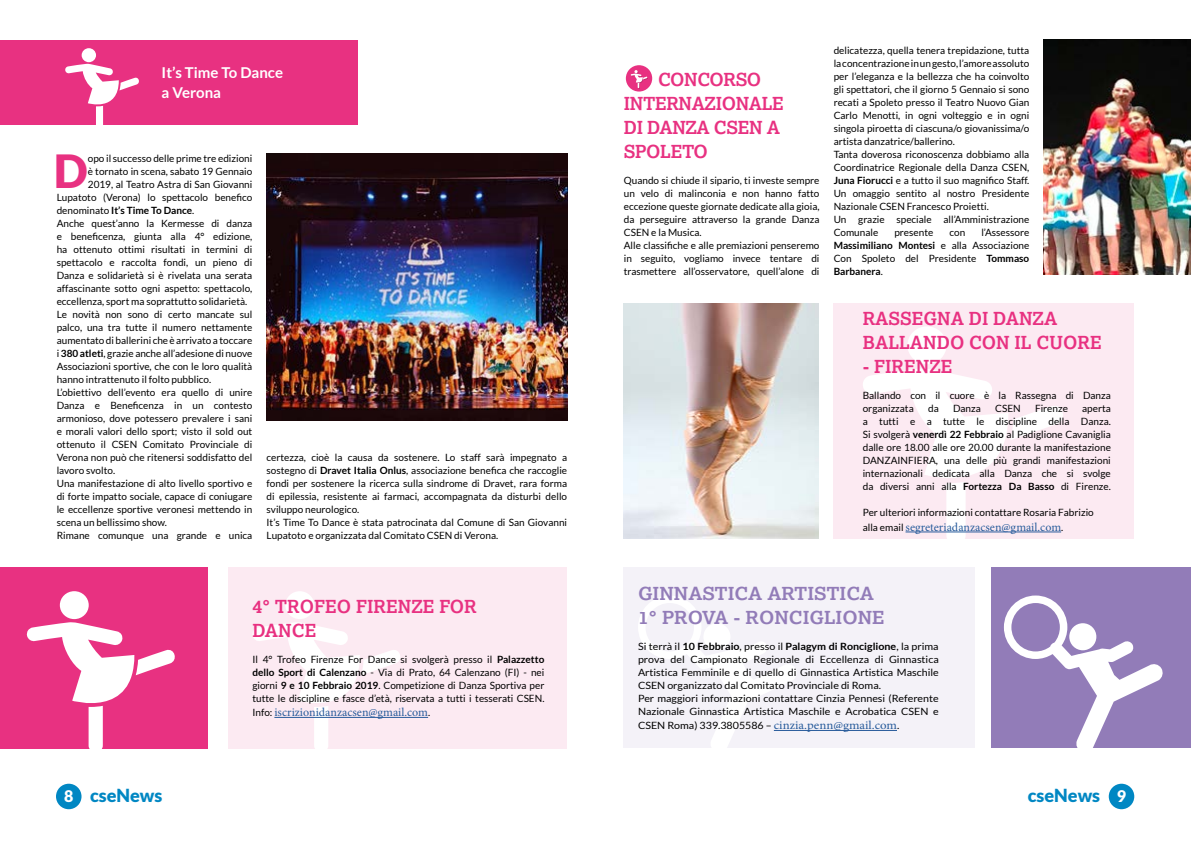
<style>
.page{position:relative;width:1191px;height:842px;background:#fff}
.page>*{position:absolute;margin:0;border:0;box-sizing:border-box;transform-origin:0 0}
.t1{font:900 45.7px "Lato";color:#e83181}
.t2{font:700 18px/24px "Lexia Da Ma";color:#e83181}
.t3{font:700 18px/24px "Lexia Da Ma";letter-spacing:-.02em;color:#e83181}
.t4{font:700 18px/24px "Lexia Da Ma";color:#927cb8;scale:1.07 1}
.t5{font:900 18px "Lato";color:#0087c3}
.t6{font:700 15px/20px "Lato";color:#fff}
.t7{font:12px "Minion Pro";color:#275b9b}
.t8{font:10px/13px "Lato";color:#000}
.t9{font:10px/13px "Lato";color:#000;scale:1.07 1}
.t10{font:700 10px "Lato";color:#000}
.s1{font-weight:400}
.s2{font-weight:700}
.s3{font-family:"Lato";font-size:10px;color:#000}
.s4{font-family:"Minion Pro";font-size:12px;color:#275b9b}
.s5{font-size:16px;color:#fff}
</style>
<div class="page">
<div style="left:0;top:40px;width:357px;height:84px;background:#e83181"></div>
<img style="left:266px;top:154px;width:301px;height:267px">
<div style="left:833px;top:303px;width:301px;height:236px;background:#fceaf2"></div>
<svg style="left:65px;top:64px;width:76px;height:61px"></svg>
<div style="left:82px;top:48px;width:14px;height:14px;background:#fff;border-radius:50%"></div>
<svg style="left:863px;top:368px;width:200px;height:171px"></svg>
<div style="left:907px;top:326px;width:39px;height:38px;background:#fff;border-radius:50%"></div>
<div style="left:624px;top:64px;width:30px;height:30px;border:2px solid #fff;border-radius:50%"></div>
<svg style="left:625px;top:64px;width:28px;height:29px"></svg>
<div style="left:624px;top:63px;width:30px;height:31px;border:2px solid #fff;border-radius:50%"></div>
<svg style="left:630px;top:70px;width:18px;height:19px"></svg>
<img style="left:1043px;top:40px;width:148px;height:235px">
<div style="left:228px;top:567px;width:339px;height:181px;background:#fceaf2"></div>
<svg style="left:252px;top:622px;width:152px;height:127px"></svg>
<div style="left:285px;top:591px;width:29px;height:28px;background:#fff;border-radius:50%"></div>
<div style="left:0;top:567px;width:207px;height:181px;background:#e83181"></div>
<svg style="left:27px;top:622px;width:151px;height:127px"></svg>
<div style="left:60px;top:591px;width:29px;height:28px;background:#fff;border-radius:50%"></div>
<hr style="left:274px;top:717px;width:154px;height:1px;background:#275b9b">
<div style="left:991px;top:567px;width:200px;height:181px;background:#927cb8"></div>
<div style="left:624px;top:567px;width:351px;height:181px;background:#f4f2f8"></div>
<svg style="left:1004px;top:595px;width:159px;height:153px"></svg>
<div style="left:1069px;top:623px;width:27px;height:27px;background:#fff;border-radius:50%"></div>
<svg style="left:638px;top:596px;width:158px;height:152px"></svg>
<div style="left:703px;top:623px;width:27px;height:27px;background:#fff;border-radius:50%"></div>
<hr style="left:774px;top:730px;width:123px;height:1px;background:#275b9b">
<hr style="left:905px;top:532px;width:156px;height:1px;background:#275b9b">
<img style="left:624px;top:303px;width:194px;height:236px">
<div style="left:56px;top:784px;width:25px;height:25px;background:#0087c3;border-radius:50%"></div>
<div style="left:1108px;top:784px;width:26px;height:25px;background:#0087c3;border-radius:50%"></div>
<h3 class="t6" style="left:162px;top:62px;width:123px">It’s Time To Dance a Verona</h3>
<h1 class="t1" style="left:54px;top:144px;width:35px">D</h1>
<p class="t8" style="left:88px;top:152px;width:166px">opo il successo delle prime tre edizioni</p>
<p class="t8" style="left:88px;top:165px;width:166px">è tornato in scena, sabato 19 Gennaio</p>
<p class="t8" style="left:88px;top:178px;width:166px">2019, al Teatro Astra di San Giovanni</p>
<p class="t8" style="left:57px;top:191px;width:197px">Lupatoto (Verona) lo spettacolo benefico</p>
<p class="t10" style="left:57px;top:204px;width:139px"><span class="s1">denominato</span> It’s Time To Dance<span class="s1">.</span></p>
<p class="t8" style="left:57px;top:217px;width:197px">Anche quest’anno la Kermesse di danza</p>
<p class="t8" style="left:57px;top:230px;width:197px">e beneficenza, giunta alla 4° edizione,</p>
<p class="t8" style="left:57px;top:243px;width:197px">ha ottenuto ottimi risultati in termini di</p>
<p class="t8" style="left:57px;top:256px;width:197px">spettacolo e raccolta fondi, un pieno di</p>
<p class="t8" style="left:57px;top:269px;width:197px">Danza e solidarietà si è rivelata una serata</p>
<p class="t8" style="left:57px;top:282px;width:197px">affascinante sotto ogni aspetto: spettacolo,</p>
<p class="t8" style="left:57px;top:295px;width:192px">eccellenza, sport ma soprattutto solidarietà.</p>
<p class="t8" style="left:57px;top:308px;width:197px">Le novità non sono di certo mancate sul</p>
<p class="t8" style="left:57px;top:321px;width:197px">palco, una tra tutte il numero nettamente</p>
<p class="t8" style="left:57px;top:334px;width:197px">aumentato di ballerini che è arrivato a toccare</p>
<p class="t8" style="left:57px;top:347px;width:197px">i <span class="s2">380 atleti</span>, grazie anche all’adesione di nuove</p>
<p class="t8" style="left:57px;top:360px;width:197px">Associazioni sportive, che con le loro qualità</p>
<p class="t8" style="left:57px;top:373px;width:156px">hanno intrattenuto il folto pubblico.</p>
<p class="t8" style="left:57px;top:386px;width:197px">L’obiettivo dell’evento era quello di unire</p>
<p class="t8" style="left:57px;top:399px;width:197px">Danza e Beneficenza in un contesto</p>
<p class="t8" style="left:57px;top:412px;width:197px">armonioso, dove potessero prevalere i sani</p>
<p class="t8" style="left:57px;top:425px;width:197px">e morali valori dello sport; visto il sold out</p>
<p class="t8" style="left:57px;top:438px;width:197px">ottenuto il CSEN Comitato Provinciale di</p>
<p class="t8" style="left:57px;top:451px;width:197px">Verona non può che ritenersi soddisfatto del</p>
<p class="t8" style="left:57px;top:464px;width:60px">lavoro svolto.</p>
<p class="t8" style="left:57px;top:477px;width:197px">Una manifestazione di alto livello sportivo e</p>
<p class="t8" style="left:57px;top:490px;width:197px">di forte impatto sociale, capace di coniugare</p>
<p class="t8" style="left:57px;top:503px;width:197px">le eccellenze sportive veronesi mettendo in</p>
<p class="t8" style="left:57px;top:516px;width:112px">scena un bellissimo show.</p>
<p class="t8" style="left:57px;top:529px;width:197px">Rimane comunque una grande e unica</p>
<p class="t8" style="left:266px;top:451px;width:302px">certezza, cioè la causa da sostenere. Lo staff sarà impegnato a sostegno di <span class="s2">Dravet Italia Onlus</span>, associazione benefica che raccoglie fondi per sostenere la ricerca sulla sindrome di Dravet, rara forma di epilessia, resistente ai farmaci, accompagnata da disturbi dello sviluppo neurologico.<br>It’s Time To Dance è stata patrocinata dal Comune di San Giovanni Lupatoto e organizzata dal Comitato CSEN di Verona.</p>
<h2 class="t2" style="left:252px;top:594px;width:226px">4° TROFEO FIRENZE FOR<br>DANCE</h2>
<p class="t8" style="left:252px;top:653px;width:293px;text-align:justify">Il 4° Trofeo Firenze For Dance si svolgerà presso il <span class="s2">Palazzetto dello Sport di Calenzano</span> - Via di Prato, 64 Calenzano (FI) - nei giorni <span class="s2">9 e 10 Febbraio 2019</span>. Competizione di Danza Sportiva per tutte le discipline e fasce d’età, riservata a tutti i tesserati CSEN.</p>
<p class="t7" style="left:252px;top:704px;width:179px"><span class="s3">Info:</span> iscrizionidanzacsen@gmail.com<span class="s3">.</span></p>
<h2 class="t3" style="left:624px;top:68px;width:161px;text-indent:34px">CONCORSO<br>INTERNAZIONALE<br>DI DANZA CSEN A<br>SPOLETO</h2>
<p class="t8" style="left:624px;top:174px;width:197px">Quando si chiude il sipario, ti investe sempre un velo di malinconia e non hanno fatto eccezione queste giornate dedicate alla gioia, da perseguire attraverso la grande Danza CSEN e la Musica.<br>Alle classifiche e alle premiazioni penseremo in seguito, vogliamo invece tentare di trasmettere all’osservatore, quell’alone di</p>
<p class="t8" style="left:833px;top:44px;width:197px">delicatezza, quella tenera trepidazione, tutta la concentrazione in un gesto, l’amore assoluto per l’eleganza e la bellezza che ha coinvolto gli spettatori, che il giorno 5 Gennaio si sono recati a Spoleto presso il Teatro Nuovo Gian Carlo Menotti, in ogni volteggio e in ogni singola piroetta di ciascuna/o giovanissima/o artista danzatrice/ballerino.<br>Tanta doverosa riconoscenza dobbiamo alla Coordinatrice Regionale della Danza CSEN, <span class="s2">Juna Fiorucci</span> e a tutto il suo magnifico Staff.<br>Un omaggio sentito al nostro Presidente Nazionale CSEN Francesco Proietti.<br>Un grazie speciale all’Amministrazione Comunale</p>
<p class="t8" style="left:833px;top:226px;width:197px;text-align:justify;text-indent:148px">l’Assessore <span class="s2">Massimiliano Montesi</span> e alla Associazione Con Spoleto del Presidente <span class="s2">Tommaso Barbanera</span>.</p>
<p class="t8" style="left:894px;top:226px;width:40px">presente</p>
<p class="t8" style="left:949px;top:226px;width:17px">con</p>
<h2 class="t2" style="left:862px;top:307px;width:240px">RASSEGNA DI DANZA<br>BALLANDO CON IL CUORE</h2>
<h2 class="t2" style="left:862px;top:355px;width:91px">- FIRENZE</h2>
<p class="t8" style="left:862px;top:389px;width:250px">Ballando con il cuore è la Rassegna di Danza organizzata</p>
<p class="t8" style="left:928px;top:402px;width:12px">da</p>
<p class="t8" style="left:953px;top:402px;width:29px">Danza</p>
<p class="t8" style="left:995px;top:402px;width:27px">CSEN</p>
<p class="t8" style="left:1035px;top:402px;width:34px">Firenze</p>
<p class="t8" style="left:862px;top:402px;width:250px;text-align:justify;text-indent:219px">aperta a tutti e a tutte le discipline della Danza.<br>Si svolgerà <span class="s2">venerdì 22 Febbraio</span> al Padiglione Cavaniglia dalle ore 18.00 alle ore 20.00 durante la manifestazione DANZAINFIERA, una delle più grandi manifestazioni internazionali dedicata alla Danza che si svolge da diversi anni alla <span class="s2">Fortezza Da Basso</span> di Firenze.</p>
<p class="t8" style="left:862px;top:506px;width:233px">Per ulteriori informazioni contattare Rosaria Fabrizio</p>
<p class="t7" style="left:862px;top:519px;width:202px"><span class="s3">alla email</span> segreteriadanzacsen@gmail.com<span class="s3">.</span></p>
<h2 class="t4" style="left:638px;top:581px;width:232px">GINNASTICA ARTISTICA<br>1° PROVA - RONCIGLIONE</h2>
<p class="t9" style="left:638px;top:640px;width:282px">Si terrà il <span class="s2">10 Febbraio</span>, presso il <span class="s2">Palagym di Ronciglione</span>, la prima prova del Campionato Regionale di Eccellenza di Ginnastica Artistica Femminile e di quello di Ginnastica Artistica Maschile CSEN organizzato dal Comitato Provinciale di Roma.<br>Per maggiori informazioni contattare Cinzia Pennesi (Referente Nazionale Ginnastica Artistica Maschile e Acrobatica CSEN e</p>
<p class="t9" style="left:638px;top:719px;width:246px">CSEN Roma) 339.3805586 – <span class="s4">cinzia.penn@gmail.com</span>.</p>
<h2 class="t5" style="left:64px;top:785px;width:100px"><span class="s5">8</span> cseNews</h2>
<h2 class="t5" style="left:1027px;top:785px;width:100px">cseNews <span class="s5">9</span></h2>
</div>
